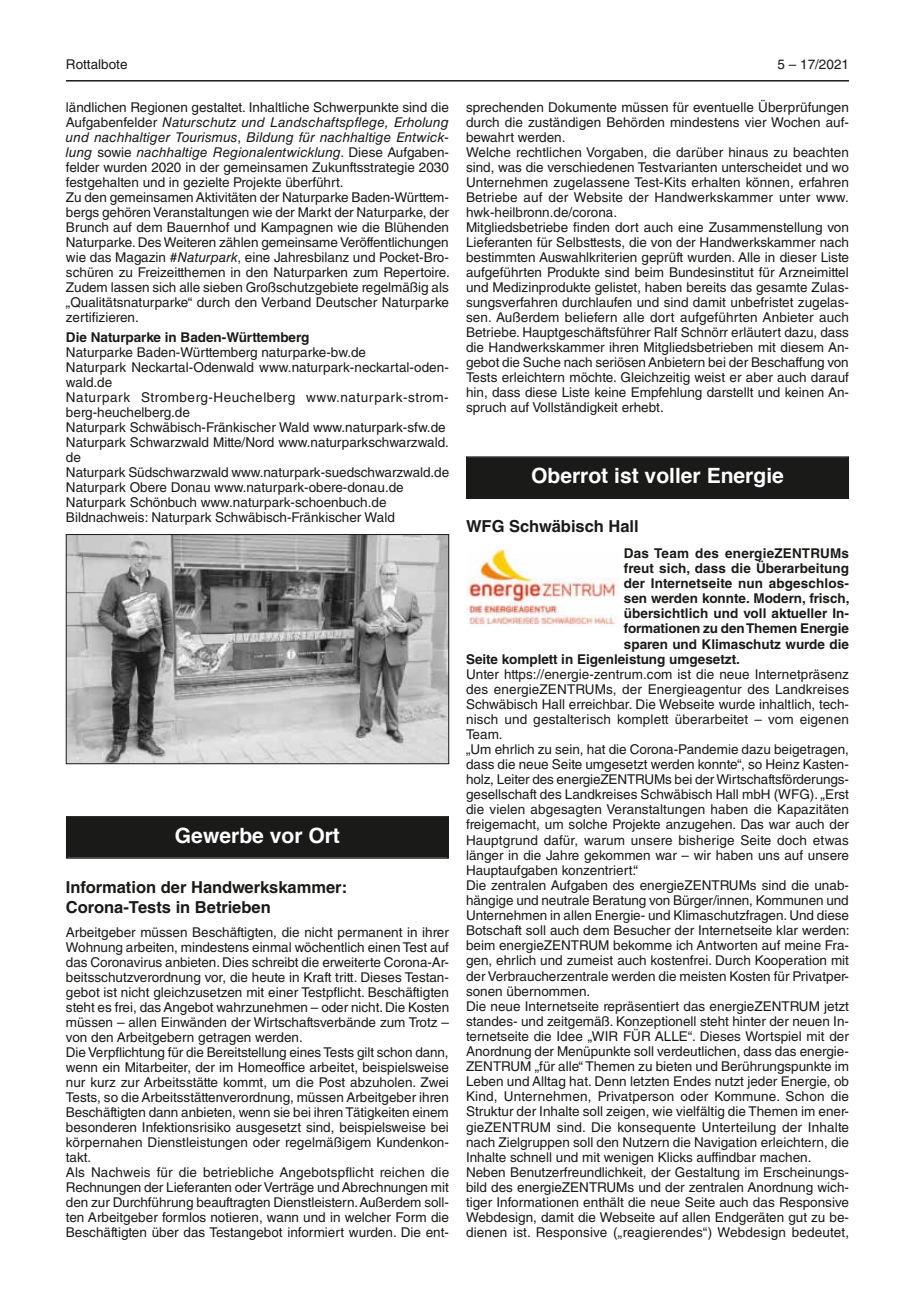
<style>
.page{position:relative;width:915px;height:1297px;background:#fff}
.page>*{position:absolute;margin:0;border:0;box-sizing:border-box;transform-origin:0 0}
.t1{font:700 21px "Helvetica";color:#fff}
.t2{font:700 16.5px/19.5px "Helvetica LT Std";color:#1a1a18}
.t3{font:13.5px/15px "Helvetica LT Std";color:#1a1a18}
.t4{font:700 13.5px "Helvetica LT Std";color:#1a1a18}
.s1{font-style:italic}
</style>
<div class="page">
<hr style="left:66px;top:80px;width:782px;height:2px;background:#1a1a18">
<img style="left:68px;top:536px;width:379px;height:226px">
<div style="left:66px;top:534px;width:383px;height:230px;border:1px solid #1a1a18"></div>
<div style="left:67px;top:818px;width:380px;height:39px;background:#1a1a18"></div>
<div style="left:66px;top:816px;width:383px;height:43px;border:2px solid #1a1a18"></div>
<div style="left:467px;top:458px;width:380px;height:39px;background:#1a1a18"></div>
<div style="left:466px;top:456px;width:382px;height:43px;border:2px solid #1a1a18"></div>
<img style="left:466px;top:551px;width:153px;height:73px">
<p class="t3" style="left:66px;top:57px;width:63px">Rottalbote</p>
<p class="t3" style="left:777px;top:57px;width:73px">5 – 17/2021</p>
<p class="t3" style="left:66px;top:99px;width:385px">ländlichen Regionen gestaltet. Inhaltliche Schwerpunkte sind die Aufgabenfelder <span class="s1">Naturschutz und Landschaftspflege, Erholung und nachhaltiger Tourismus</span>, <span class="s1">Bildung für nachhaltige Entwick&shy;lung</span> sowie <span class="s1">nachhaltige Regionalentwicklung</span>. Diese Aufgaben&shy;felder wurden 2020 in der gemeinsamen Zukunftsstrategie 2030 festgehalten und in gezielte Projekte überführt.<br>Zu den gemeinsamen Aktivitäten der Naturparke Baden-Württem&shy;bergs gehören Veranstaltungen wie der Markt der Naturparke, der Brunch auf dem Bauernhof und Kampagnen wie die Blühenden Naturparke. Des Weiteren zählen gemeinsame Veröffentlichungen wie das Magazin <span class="s1">#Naturpark</span>, eine Jahresbilanz und Pocket-Bro&shy;schüren zu Freizeitthemen in den Naturparken zum Repertoire.<br>Zudem lassen sich alle sieben Großschutzgebiete regelmäßig als „Qualitätsnaturparke“ durch den Verband Deutscher Naturparke zertifizieren.</p>
<p class="t4" style="left:66px;top:329px;width:245px">Die Naturparke in Baden-Württemberg</p>
<p class="t3" style="left:66px;top:344px;width:384px">Naturparke Baden-Württemberg naturparke-bw.de<br>Naturpark Neckartal-Odenwald www.naturpark-neckartal-oden&shy;wald.de<br>Naturpark Stromberg-Heuchelberg www.naturpark-strom&shy;berg-heuchelberg.de<br>Naturpark Schwäbisch-Fränkischer Wald www.naturpark-sfw.de Naturpark Schwarzwald Mitte/Nord www.naturparkschwarzwald. de<br>Naturpark Südschwarzwald www.naturpark-suedschwarzwald.de Naturpark Obere Donau www.naturpark-obere-donau.de Naturpark Schönbuch www.naturpark-schoenbuch.de Bildnachweis: Naturpark Schwäbisch-Fränkischer Wald</p>
<p class="t3" style="left:466px;top:99px;width:384px">sprechenden Dokumente müssen für eventuelle Überprüfungen durch die zuständigen Behörden mindestens vier Wochen auf&shy;bewahrt werden.<br>Welche rechtlichen Vorgaben, die darüber hinaus zu beachten sind, was die verschiedenen Testvarianten unterscheidet und wo Unternehmen zugelassene Test-Kits erhalten können, erfahren Betriebe auf der Website der Handwerkskammer unter www. hwk-heilbronn.de/corona.<br>Mitgliedsbetriebe finden dort auch eine Zusammenstellung von Lieferanten für Selbsttests, die von der Handwerkskammer nach bestimmten Auswahlkriterien geprüft wurden. Alle in dieser Liste aufgeführten Produkte sind beim Bundesinstitut für Arzneimittel und Medizinprodukte gelistet, haben bereits das gesamte Zulas&shy;sungsverfahren durchlaufen und sind damit unbefristet zugelas&shy;sen. Außerdem beliefern alle dort aufgeführten Anbieter auch Betriebe. Hauptgeschäftsführer Ralf Schnörr erläutert dazu, dass die Handwerkskammer ihren Mitgliedsbetrieben mit diesem An&shy;gebot die Suche nach seriösen Anbietern bei der Beschaffung von Tests erleichtern möchte. Gleichzeitig weist er aber auch darauf hin, dass diese Liste keine Empfehlung darstellt und keinen An&shy;spruch auf Vollständigkeit erhebt.</p>
<h1 class="t1" style="left:531px;top:459px;width:254px">Oberrot ist voller Energie</h1>
<p class="t2" style="left:466px;top:517px;width:174px">WFG Schwäbisch Hall</p>
<p class="t4" style="left:623px;top:545px;width:226px">Das Team des energieZENTRUMs</p>
<p class="t4" style="left:623px;top:560px;width:226px">freut sich, dass die Überarbeitung</p>
<p class="t4" style="left:623px;top:575px;width:226px">der Internetseite nun abgeschlos-</p>
<p class="t4" style="left:623px;top:590px;width:227px">sen werden konnte. Modern, frisch,</p>
<p class="t4" style="left:623px;top:605px;width:226px">übersichtlich und voll aktueller In-</p>
<p class="t4" style="left:623px;top:620px;width:226px">formationen zu den Themen Energie</p>
<p class="t4" style="left:623px;top:636px;width:226px">sparen und Klimaschutz wurde die</p>
<p class="t4" style="left:466px;top:651px;width:275px">Seite komplett in Eigenleistung umgesetzt.</p>
<p class="t3" style="left:466px;top:666px;width:385px">Unter https://energie-zentrum.com ist die neue Internetpräsenz des energieZENTRUMs, der Energieagentur des Landkreises Schwäbisch Hall erreichbar. Die Webseite wurde inhaltlich, tech&shy;nisch und gestalterisch komplett überarbeitet – vom eigenen Team.<br>„Um ehrlich zu sein, hat die Corona-Pandemie dazu beigetragen, dass die neue Seite umgesetzt werden konnte“, so Heinz Kasten&shy;holz, Leiter des energieZENTRUMs bei der Wirtschaftsförderungs&shy;gesellschaft des Landkreises Schwäbisch Hall mbH (WFG). „Erst die vielen abgesagten Veranstaltungen haben die Kapazitäten freigemacht, um solche Projekte anzugehen. Das war auch der Hauptgrund dafür, warum unsere bisherige Seite doch etwas länger in die Jahre gekommen war – wir haben uns auf unsere Hauptaufgaben konzentriert.“<br>Die zentralen Aufgaben des energieZENTRUMs sind die unab&shy;hängige und neutrale Beratung von Bürger/innen, Kommunen und Unternehmen in allen Energie- und Klimaschutzfragen. Und diese Botschaft soll auch dem Besucher der Internetseite klar werden: beim energieZENTRUM bekomme ich Antworten auf meine Fra&shy;gen, ehrlich und zumeist auch kostenfrei. Durch Kooperation mit der Verbraucherzentrale werden die meisten Kosten für Privatper&shy;sonen übernommen.<br>Die neue Internetseite repräsentiert das energieZENTRUM jetzt standes- und zeitgemäß. Konzeptionell steht hinter der neuen In&shy;ternetseite die Idee „WIR FÜR ALLE“. Dieses Wortspiel mit der Anordnung der Menüpunkte soll verdeutlichen, dass das energie-ZENTRUM „für alle“ Themen zu bieten und Berührungspunkte im Leben und Alltag hat. Denn letzten Endes nutzt jeder Energie, ob Kind, Unternehmen, Privatperson oder Kommune. Schon die Struktur der Inhalte soll zeigen, wie vielfältig die Themen im ener&shy;gieZENTRUM sind. Die konsequente Unterteilung der Inhalte nach Zielgruppen soll den Nutzern die Navigation erleichtern, die Inhalte schnell und mit wenigen Klicks auffindbar machen.<br>Neben Benutzerfreundlichkeit, der Gestaltung im Erscheinungs&shy;bild des energieZENTRUMs und der zentralen Anordnung wich&shy;tiger Informationen enthält die neue Seite auch das Responsive Webdesign, damit die Webseite auf allen Endgeräten gut zu be&shy;dienen ist. Responsive („reagierendes“) Webdesign bedeutet,</p>
<h1 class="t1" style="left:175px;top:819px;width:166px">Gewerbe vor Ort</h1>
<p class="t2" style="left:66px;top:877px;width:282px">Information der Handwerkskammer:<br>Corona-Tests in Betrieben</p>
<p class="t3" style="left:66px;top:925px;width:384px">Arbeitgeber müssen Beschäftigten, die nicht permanent in ihrer Wohnung arbeiten, mindestens einmal wöchentlich einen Test auf das Coronavirus anbieten. Dies schreibt die erweiterte Corona-Ar&shy;beitsschutzverordnung vor, die heute in Kraft tritt. Dieses Testan&shy;gebot ist nicht gleichzusetzen mit einer Testpflicht. Beschäftigten steht es frei, das Angebot wahrzunehmen – oder nicht. Die Kosten müssen – allen Einwänden der Wirtschaftsverbände zum Trotz – von den Arbeitgebern getragen werden.<br>Die Verpflichtung für die Bereitstellung eines Tests gilt schon dann, wenn ein Mitarbeiter, der im Homeoffice arbeitet, beispielsweise nur kurz zur Arbeitsstätte kommt, um die Post abzuholen. Zwei Tests, so die Arbeitsstättenverordnung, müssen Arbeitgeber ihren Beschäftigten dann anbieten, wenn sie bei ihren Tätigkeiten einem besonderen Infektionsrisiko ausgesetzt sind, beispielsweise bei körpernahen Dienstleistungen oder regelmäßigem Kundenkon&shy;takt.<br>Als Nachweis für die betriebliche Angebotspflicht reichen die Rechnungen der Lieferanten oder Verträge und Abrechnungen mit den zur Durchführung beauftragten Dienstleistern. Außerdem soll&shy;ten Arbeitgeber formlos notieren, wann und in welcher Form die Beschäftigten über das Testangebot informiert wurden. Die ent-</p>
</div>
